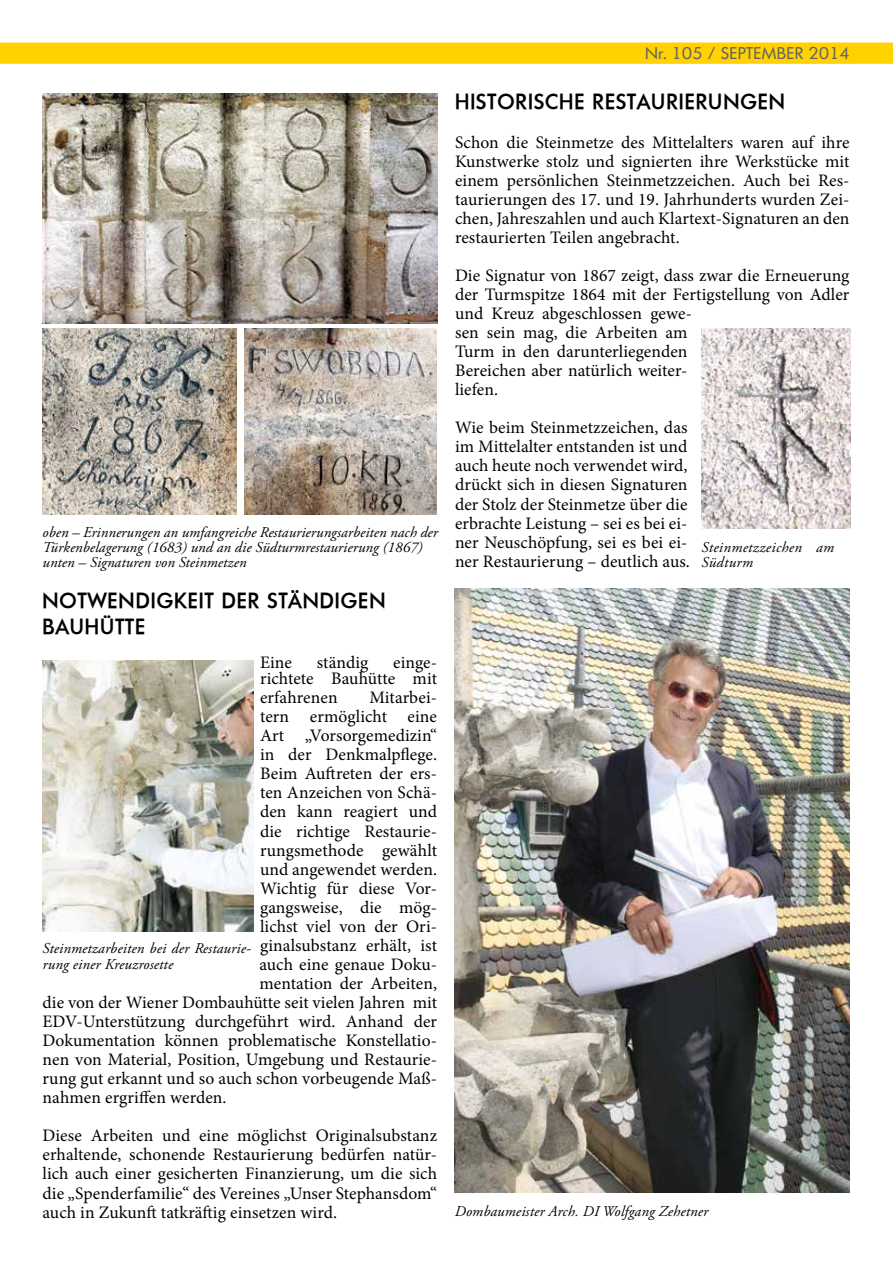
<style>
.page{position:relative;width:893px;height:1263px;background:#fff}
.page>*{position:absolute;margin:0;border:0;box-sizing:border-box;transform-origin:0 0}
.t1{font:500 21px/25.5px "Limerick";letter-spacing:.05em;color:#000}
.t2{font:17.55px/19px "Minion Pro";letter-spacing:.005em;color:#000;text-align:justify}
.t3{font:16.5px "Limerick";letter-spacing:.025em;color:#646363}
.t4{font:italic 15px/15px "Adobe Garamond Pro";letter-spacing:.005em;color:#000}
.t5{font:italic 15px/15px "Adobe Garamond Pro";letter-spacing:.025em;color:#000}
</style>
<div class="page">
<div style="left:0;top:43px;width:893px;height:21px;background:#ffd200"></div>
<img style="left:42px;top:94px;width:395px;height:230px">
<img style="left:454px;top:589px;width:396px;height:603px">
<img style="left:702px;top:329px;width:148px;height:199px">
<img style="left:42px;top:328px;width:194px;height:186px">
<img style="left:43px;top:660px;width:210px;height:271px">
<img style="left:244px;top:329px;width:193px;height:185px">
<p class="t4" style="left:43px;top:525px;width:397px">oben – Erinnerungen an umfangreiche Restaurierungsarbeiten nach der<br>Türkenbelagerung (1683) und an die Südturmrestaurierung (1867) unten – Signaturen von Steinmetzen</p>
<p class="t1" style="left:43px;top:588px;width:344px">NOTWENDIGKEIT DER STÄNDIGEN<br>BAUHÜTTE</p>
<p class="t2" style="left:260px;top:652px;width:33px">Eine</p>
<p class="t2" style="left:317px;top:652px;width:53px">ständig</p>
<p class="t2" style="left:260px;top:654px;width:179px;line-height:16.5px;text-align:right">einge-<br>richtete Bauhütte mit</p>
<p class="t2" style="left:260px;top:688px;width:79px">erfahrenen</p>
<p class="t2" style="left:369px;top:688px;width:69px">Mitarbei-</p>
<p class="t2" style="left:260px;top:707px;width:179px">tern ermöglicht eine</p>
<p class="t2" style="left:260px;top:726px;width:179px">Art „Vorsorgemedizin“</p>
<p class="t2" style="left:260px;top:745px;width:179px">in der Denkmalpflege.</p>
<p class="t2" style="left:260px;top:764px;width:179px">Beim Auftreten der ers-</p>
<p class="t2" style="left:260px;top:783px;width:179px">ten Anzeichen von Schä-</p>
<p class="t2" style="left:260px;top:802px;width:178px">den kann reagiert und</p>
<p class="t2" style="left:260px;top:821px;width:179px">die richtige Restaurie-</p>
<p class="t2" style="left:260px;top:840px;width:179px">rungsmethode gewählt</p>
<p class="t2" style="left:260px;top:859px;width:179px">und angewendet werden.</p>
<p class="t2" style="left:260px;top:879px;width:179px">Wichtig für diese Vor-</p>
<p class="t2" style="left:260px;top:898px;width:179px">gangsweise, die mög-</p>
<p class="t2" style="left:260px;top:917px;width:179px">lichst viel von der Ori-</p>
<p class="t2" style="left:260px;top:936px;width:178px">ginalsubstanz erhält, ist</p>
<p class="t2" style="left:259px;top:955px;width:179px">auch eine genaue Doku-</p>
<p class="t2" style="left:259px;top:974px;width:179px">mentation der Arbeiten,</p>
<p class="t2" style="left:43px;top:993px;width:396px">die von der Wiener Dombauhütte seit vielen Jahren mit</p>
<p class="t2" style="left:43px;top:1012px;width:396px">EDV-Unterstützung durchgeführt wird. Anhand der</p>
<p class="t2" style="left:43px;top:1031px;width:396px">Dokumentation können problematische Konstellatio-</p>
<p class="t2" style="left:43px;top:1050px;width:396px">nen von Material, Position, Umgebung und Restaurie-</p>
<p class="t2" style="left:43px;top:1069px;width:396px">rung gut erkannt und so auch schon vorbeugende Maß-</p>
<p class="t2" style="left:43px;top:1088px;width:186px">nahmen ergriffen werden.</p>
<p class="t2" style="left:43px;top:1126px;width:396px">Diese Arbeiten und eine möglichst Originalsubstanz erhaltende, schonende Restaurierung bedürfen natür&shy;lich auch einer gesicherten Finanzierung, um die sich die „Spenderfamilie“ des Vereines „Unser Stephansdom“ auch in Zukunft tatkräftig einsetzen wird.</p>
<p class="t4" style="left:43px;top:940px;width:210px;line-height:16.5px">Steinmetzarbeiten bei der Restaurie&shy;rung einer Kreuzrosette</p>
<p class="t3" style="left:645px;top:44px;width:206px">Nr. 105 / SEPTEMBER 2014</p>
<p class="t1" style="left:455px;top:89px;width:331px">HISTORISCHE RESTAURIERUNGEN</p>
<p class="t2" style="left:455px;top:132px;width:396px">Schon die Steinmetze des Mittelalters waren auf ihre Kunstwerke stolz und signierten ihre Werkstücke mit einem persönlichen Steinmetzzeichen. Auch bei Res&shy;taurierungen des 17. und 19. Jahrhunderts wurden Zei&shy;chen, Jahreszahlen und auch Klartext-Signaturen an den restaurierten Teilen angebracht.</p>
<p class="t2" style="left:455px;top:266px;width:396px;text-align:left">Die Signatur von 1867 zeigt, dass zwar die Erneuerung der Turmspitze 1864 mit der Fertigstellung von Adler und Kreuz abgeschlossen gewe-<br>sen sein mag, die Arbeiten am<br>Turm in den darunterliegenden<br>Bereichen aber natürlich weiter-<br>liefen.</p>
<p class="t2" style="left:455px;top:418px;width:236px;text-align:left">Wie beim Steinmetzzeichen, das im Mittelalter entstanden ist und auch heute noch verwendet wird, drückt sich in diesen Signaturen der Stolz der Steinmetze über die erbrachte Leistung – sei es bei ei&shy;ner Neuschöpfung, sei es bei ei&shy;ner Restaurierung – deutlich aus.</p>
<p class="t5" style="left:702px;top:540px;width:134px">Steinmetzzeichen am<br>Südturm</p>
<p class="t4" style="left:455px;top:1204px;width:255px">Dombaumeister Arch. DI Wolfgang Zehetner</p>
</div>
